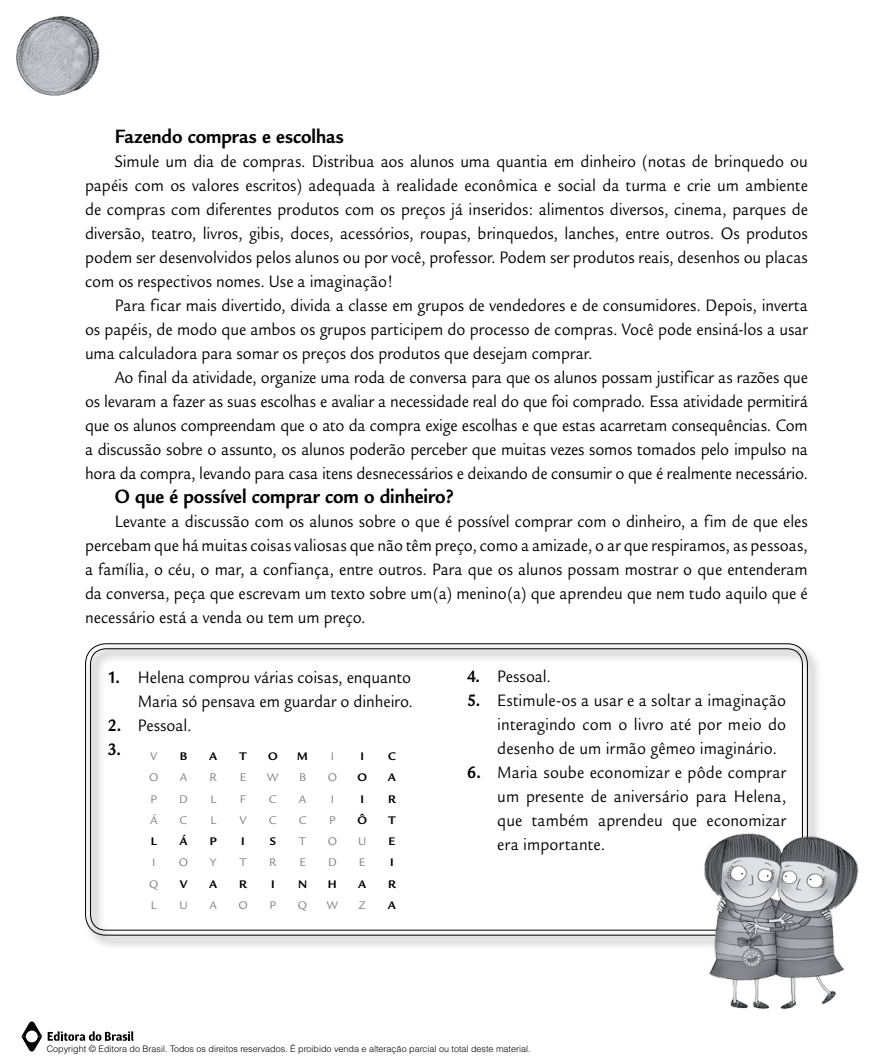
<style>
.page{position:relative;width:893px;height:1059px;background:#fff}
.page>*{position:absolute;margin:0;border:0;box-sizing:border-box;transform-origin:0 0}
.t1{font:700 21px "Legacy Sans";color:#000;scale:.9 1}
.t2{font:18px/24px "Legacy Sans";color:#000;text-align:justify;scale:.9 1}
.t3{font:12px "Legacy Sans";color:#787b80}
.t4{font:700 12px "Legacy Sans";color:#000}
.t5{font:300 9px "Helvetica";color:#000}
.s1{font-weight:700}
</style>
<div class="page">
<svg style="left:48px;top:1031px;width:86px;height:10px"></svg>
<svg style="left:21px;top:1021px;width:21px;height:31px"></svg>
<img style="left:16px;top:15px;width:84px;height:81px">
<div style="left:84px;top:642px;width:738px;height:308px;background:#000;opacity:.75"></div>
<img style="left:699px;top:816px;width:160px;height:194px">
<p class="t1" style="left:115px;top:124px;width:256px">Fazendo compras e escolhas</p>
<p class="t2" style="left:85px;top:149px;width:805px;text-indent:30px">Simule um dia de compras. Distribua aos alunos uma quantia em dinheiro (notas de brinquedo ou papéis com os valores escritos) adequada à realidade econômica e social da turma e crie um ambiente de compras com diferentes produtos com os preços já inseridos: alimentos diversos, cinema, parques de diversão, teatro, livros, gibis, doces, acessórios, roupas, brinquedos, lanches, entre outros. Os produtos podem ser desenvolvidos pelos alunos ou por você, professor. Podem ser produtos reais, desenhos ou placas com os respectivos nomes. Use a imaginação!</p>
<p class="t2" style="left:85px;top:293px;width:805px;text-indent:30px">Para ficar mais divertido, divida a classe em grupos de vendedores e de consumidores. Depois, inverta os papéis, de modo que ambos os grupos participem do processo de compras. Você pode ensiná-los a usar uma calculadora para somar os preços dos produtos que desejam comprar.</p>
<p class="t2" style="left:85px;top:365px;width:805px;text-indent:30px">Ao final da atividade, organize uma roda de conversa para que os alunos possam justificar as razões que os levaram a fazer as suas escolhas e avaliar a necessidade real do que foi comprado. Essa atividade permitirá que os alunos compreendam que o ato da compra exige escolhas e que estas acarretam consequências. Com a discussão sobre o assunto, os alunos poderão perceber que muitas vezes somos tomados pelo impulso na hora da compra, levando para casa itens desnecessários e deixando de consumir o que é realmente necessário.</p>
<p class="t1" style="left:115px;top:484px;width:378px">O que é possível comprar com o dinheiro?</p>
<p class="t2" style="left:85px;top:509px;width:805px;text-indent:30px">Levante a discussão com os alunos sobre o que é possível comprar com o dinheiro, a fim de que eles percebam que há muitas coisas valiosas que não têm preço, como a amizade, o ar que respiramos, as pessoas, a família, o céu, o mar, a confiança, entre outros. Para que os alunos possam mostrar o que entenderam da conversa, peça que escrevam um texto sobre um(a) menino(a) que aprendeu que nem tudo aquilo que é necessário está a venda ou tem um preço.</p>
<p class="t2" style="left:108px;top:666px;width:340px;text-align:right"><span class="s1">1.</span> Helena comprou várias coisas, enquanto<br>Maria só pensava em guardar o dinheiro.</p>
<p class="t2" style="left:108px;top:713px;width:95px"><span class="s1">2.</span> Pessoal.<br><span class="s1">3.</span></p>
<p class="t3" style="left:150px;top:749px;width:8px">V</p>
<p class="t4" style="left:180px;top:749px;width:9px">B</p>
<p class="t4" style="left:209px;top:749px;width:10px">A</p>
<p class="t4" style="left:240px;top:749px;width:9px">T</p>
<p class="t4" style="left:268px;top:749px;width:11px">O</p>
<p class="t4" style="left:297px;top:749px;width:12px">M</p>
<p class="t3" style="left:331px;top:749px;width:5px">I</p>
<p class="t4" style="left:360px;top:749px;width:5px">I</p>
<p class="t4" style="left:388px;top:749px;width:9px">C</p>
<p class="t3" style="left:149px;top:771px;width:11px">O</p>
<p class="t3" style="left:180px;top:771px;width:9px">A</p>
<p class="t3" style="left:210px;top:771px;width:9px">R</p>
<p class="t3" style="left:240px;top:771px;width:8px">E</p>
<p class="t3" style="left:267px;top:771px;width:13px">W</p>
<p class="t3" style="left:299px;top:771px;width:9px">B</p>
<p class="t3" style="left:328px;top:771px;width:11px">O</p>
<p class="t4" style="left:357px;top:771px;width:11px">O</p>
<p class="t4" style="left:388px;top:771px;width:10px">A</p>
<p class="t3" style="left:151px;top:792px;width:8px">P</p>
<p class="t3" style="left:179px;top:792px;width:10px">D</p>
<p class="t3" style="left:210px;top:792px;width:7px">L</p>
<p class="t3" style="left:240px;top:792px;width:7px">F</p>
<p class="t3" style="left:269px;top:792px;width:9px">C</p>
<p class="t3" style="left:299px;top:792px;width:9px">A</p>
<p class="t3" style="left:331px;top:792px;width:5px">I</p>
<p class="t4" style="left:360px;top:792px;width:5px">I</p>
<p class="t4" style="left:388px;top:792px;width:9px">R</p>
<p class="t3" style="left:150px;top:813px;width:9px">Á</p>
<p class="t3" style="left:180px;top:813px;width:9px">C</p>
<p class="t3" style="left:210px;top:813px;width:7px">L</p>
<p class="t3" style="left:240px;top:813px;width:8px">V</p>
<p class="t3" style="left:269px;top:813px;width:9px">C</p>
<p class="t3" style="left:299px;top:813px;width:9px">C</p>
<p class="t3" style="left:329px;top:813px;width:8px">P</p>
<p class="t4" style="left:357px;top:813px;width:11px">Ô</p>
<p class="t4" style="left:388px;top:813px;width:9px">T</p>
<p class="t4" style="left:151px;top:834px;width:7px">L</p>
<p class="t4" style="left:180px;top:834px;width:10px">Á</p>
<p class="t4" style="left:210px;top:834px;width:9px">P</p>
<p class="t4" style="left:241px;top:834px;width:5px">I</p>
<p class="t4" style="left:270px;top:834px;width:8px">S</p>
<p class="t3" style="left:299px;top:834px;width:8px">T</p>
<p class="t3" style="left:328px;top:834px;width:11px">O</p>
<p class="t3" style="left:358px;top:834px;width:10px">U</p>
<p class="t4" style="left:388px;top:834px;width:8px">E</p>
<p class="t3" style="left:152px;top:856px;width:5px">I</p>
<p class="t3" style="left:179px;top:856px;width:11px">O</p>
<p class="t3" style="left:211px;top:856px;width:7px">Y</p>
<p class="t3" style="left:240px;top:856px;width:8px">T</p>
<p class="t3" style="left:269px;top:856px;width:9px">R</p>
<p class="t3" style="left:299px;top:856px;width:8px">E</p>
<p class="t3" style="left:328px;top:856px;width:10px">D</p>
<p class="t3" style="left:359px;top:856px;width:8px">E</p>
<p class="t4" style="left:390px;top:856px;width:5px">I</p>
<p class="t3" style="left:149px;top:877px;width:11px">Q</p>
<p class="t4" style="left:180px;top:877px;width:9px">V</p>
<p class="t4" style="left:209px;top:877px;width:10px">A</p>
<p class="t4" style="left:239px;top:877px;width:9px">R</p>
<p class="t4" style="left:271px;top:877px;width:5px">I</p>
<p class="t4" style="left:298px;top:877px;width:11px">N</p>
<p class="t4" style="left:328px;top:877px;width:10px">H</p>
<p class="t4" style="left:358px;top:877px;width:10px">A</p>
<p class="t4" style="left:388px;top:877px;width:9px">R</p>
<p class="t3" style="left:151px;top:898px;width:7px">L</p>
<p class="t3" style="left:179px;top:898px;width:10px">U</p>
<p class="t3" style="left:210px;top:898px;width:9px">A</p>
<p class="t3" style="left:238px;top:898px;width:11px">O</p>
<p class="t3" style="left:270px;top:898px;width:8px">P</p>
<p class="t3" style="left:298px;top:898px;width:11px">Q</p>
<p class="t3" style="left:327px;top:898px;width:13px">W</p>
<p class="t3" style="left:359px;top:898px;width:8px">Z</p>
<p class="t4" style="left:388px;top:898px;width:10px">A</p>
<p class="t2" style="left:467px;top:664px;width:95px"><span class="s1">4.</span> Pessoal.</p>
<p class="t2" style="left:497px;top:688px;width:323px;text-indent:-30px"><span class="s1">5.</span> Estimule-os a usar e a soltar a imaginação interagindo com o livro até por meio do desenho de um irmão gêmeo imaginário.</p>
<p class="t2" style="left:497px;top:760px;width:323px;text-indent:-30px"><span class="s1">6.</span> Maria soube economizar e pôde comprar um presente de aniversário para Helena, que também aprendeu que economizar era importante.</p>
<p class="t5" style="left:47px;top:1043px;width:485px">Copyright © Editora do Brasil. Todos os direitos reservados. É proibido venda e alteração parcial ou total deste material.</p>
</div>
